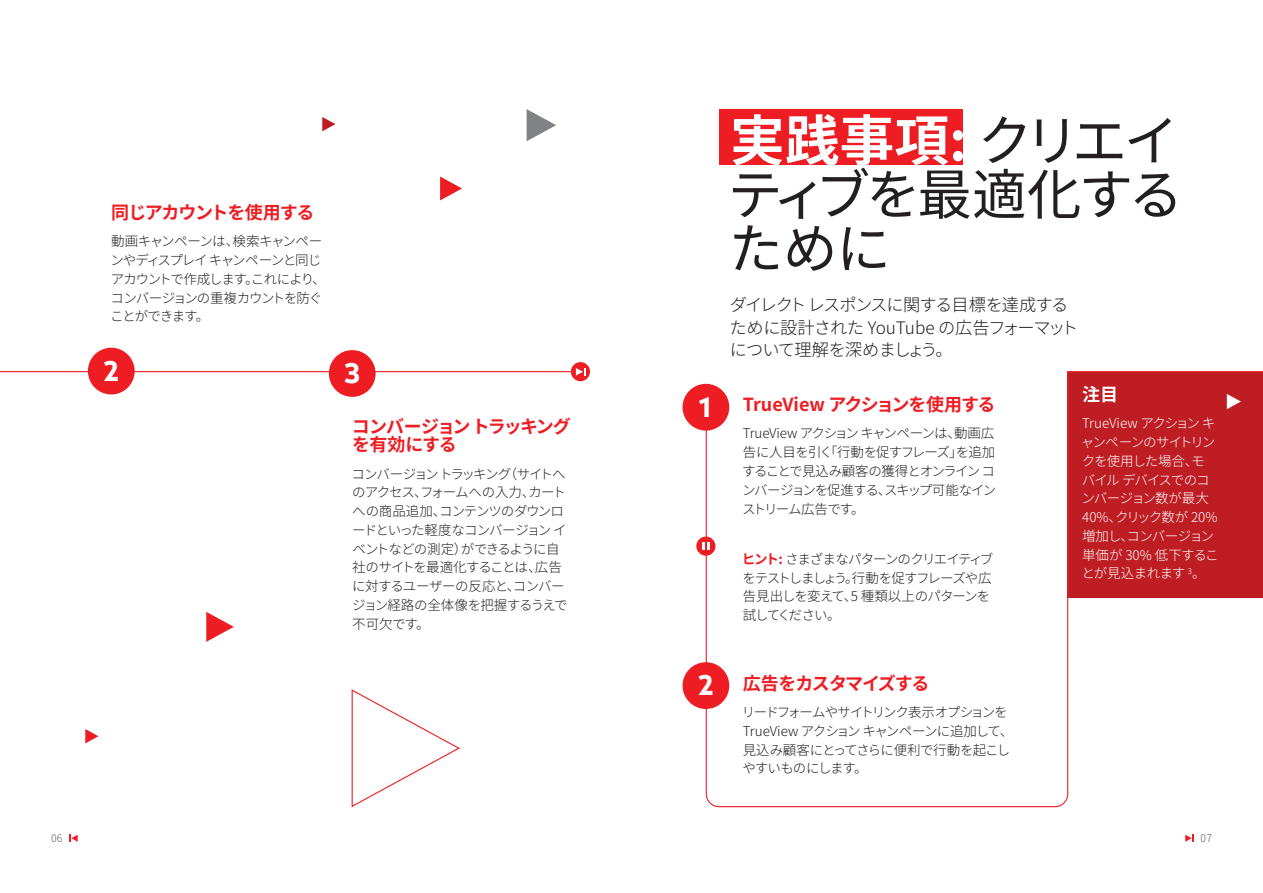
<style>
.page{position:relative;width:1263px;height:893px;background:#fff}
.page>*{position:absolute;margin:0;border:0;box-sizing:border-box;transform-origin:0 0}
.New_Header{font:54.75px/54px "Noto Sans JP";letter-spacing:-.06em;color:#231f20;text-align:justify}
.Step{font:700 29.1px "You Tube Sans";color:#fff}
.New_Step{font:700 18px/18px "Noto Sans JP";letter-spacing:-.055em;color:#ee1d23}
.New_Step-2{font:700 18px "Noto Sans JP";color:#fff}
.New_intro{font:300 17.25px/22.5px "Noto Sans JP";letter-spacing:-.055em;color:#231f20}
.Body{font:300 13.5px/18.8px "Noto Sans JP";letter-spacing:-.075em;color:#231f20}
.Body-2{font:300 13.5px/18.8px "Noto Sans JP";letter-spacing:-.06em;color:#fff}
.YT_1{font:300 10.5px "Noto Sans JP";color:#57585a}
.s1{font-weight:700;color:#fff}
.s2{font-weight:700;color:#ee1d23}
</style>
<div class="page">
<div style="left:719px;top:109px;width:243px;height:56px;background:#ee1d23"></div>
<div style="left:1068px;top:372px;width:195px;height:225px;background:#be1e23"></div>
<hr style="left:0;top:371px;width:580px;height:1px;background:#ee1d23">
<div style="left:88px;top:348px;width:47px;height:46px;background:#ee1d23;border-radius:50%"></div>
<div style="left:329px;top:350px;width:47px;height:47px;background:#ee1d23;border-radius:50%"></div>
<div style="left:571px;top:362px;width:19px;height:19px;background:#ee1d23;border-radius:50%"></div>
<svg style="left:576px;top:368px;width:10px;height:8px"></svg>
<svg style="left:705px;top:372px;width:364px;height:436px"></svg>
<div style="left:682px;top:662px;width:47px;height:47px;background:#ee1d23;border-radius:50%"></div>
<div style="left:682px;top:384px;width:47px;height:47px;background:#ee1d23;border-radius:50%"></div>
<div style="left:696px;top:537px;width:19px;height:19px;background:#ee1d23;border-radius:50%"></div>
<svg style="left:702px;top:542px;width:7px;height:8px"></svg>
<hr style="left:1067px;top:371px;width:196px;height:1px;background:#ee1d23">
<svg style="left:1227px;top:394px;width:14px;height:15px"></svg>
<svg style="left:351px;top:689px;width:109px;height:119px"></svg>
<svg style="left:206px;top:612px;width:28px;height:30px"></svg>
<svg style="left:85px;top:729px;width:14px;height:14px"></svg>
<svg style="left:527px;top:109px;width:29px;height:32px"></svg>
<svg style="left:440px;top:176px;width:22px;height:24px"></svg>
<svg style="left:322px;top:117px;width:13px;height:14px"></svg>
<svg style="left:69px;top:835px;width:9px;height:7px"></svg>
<svg style="left:1185px;top:835px;width:9px;height:7px"></svg>
<p class="New_Step" style="left:111px;top:204px;width:205px">同じアカウントを使用する</p>
<p class="Body" style="left:110px;top:232px;width:217px">動画キャンペーンは、検索キャンペーンやディスプレイ キャンペーンと同じアカウントで作成します。これにより、コンバージョンの重複カウントを防ぐことができます。</p>
<p class="Step" style="left:104px;top:347px;width:16px">2</p>
<p class="Step" style="left:344px;top:350px;width:17px">3</p>
<p class="New_Step" style="left:352px;top:418px;width:221px">コンバージョン トラッキングを有効にする</p>
<p class="Body" style="left:352px;top:465px;width:218px">コンバージョン トラッキング（サイトへのアクセス、フォームへの入力、カートへの商品追加、コンテンツのダウンロードといった軽度なコンバージョン イベントなどの測定）ができるように自社のサイトを最適化することは、広告に対するユーザーの反応と、コンバージョン経路の全体像を把握するうえで不可欠です。</p>
<p class="Step" style="left:699px;top:383px;width:13px">1</p>
<p class="New_Header" style="left:728px;top:115px;width:457px"><span class="s1">実践事項:</span> クリエイティブを最適化するために</p>
<p class="New_intro" style="left:729px;top:294px;width:350px">ダイレクト レスポンスに関する目標を達成するために設計された YouTube の広告フォーマットについて理解を深めましょう。</p>
<p class="New_Step-2" style="left:1082px;top:384px;width:37px">注目</p>
<p class="Body-2" style="left:1081px;top:414px;width:139px">TrueView アクション キャンペーンのサイトリンクを使用した場合、モバイル デバイスでのコンバージョン数が最大<br>40%、クリック数が 20%増加し、コンバージョン単価が 30% 低下することが見込まれます <sup>3</sup>。</p>
<p class="New_Step" style="left:743px;top:396px;width:254px">TrueView アクションを使用する</p>
<p class="Body" style="left:742px;top:424px;width:256px">TrueView アクション キャンペーンは、動画広告に人目を引く「行動を促すフレーズ」を追加することで見込み顧客の獲得とオンライン コンバージョンを促進する、スキップ可能なインストリーム広告です。</p>
<p class="Body" style="left:742px;top:550px;width:253px"><span class="s2">ヒント:</span> さまざまなパターンのクリエイティブをテストしましょう。行動を促すフレーズや広告見出しを変えて、5 種類以上のパターンを試してください。</p>
<p class="Step" style="left:698px;top:662px;width:16px">2</p>
<p class="New_Step" style="left:743px;top:674px;width:188px">広告をカスタマイズする</p>
<p class="Body" style="left:742px;top:703px;width:273px">リードフォームやサイトリンク表示オプションを<br>TrueView アクション キャンペーンに追加して、見込み顧客にとってさらに便利で行動を起こしやすいものにします。</p>
<p class="YT_1" style="left:51px;top:833px;width:13px">06</p>
<p class="YT_1" style="left:1200px;top:833px;width:13px">07</p>
</div>
